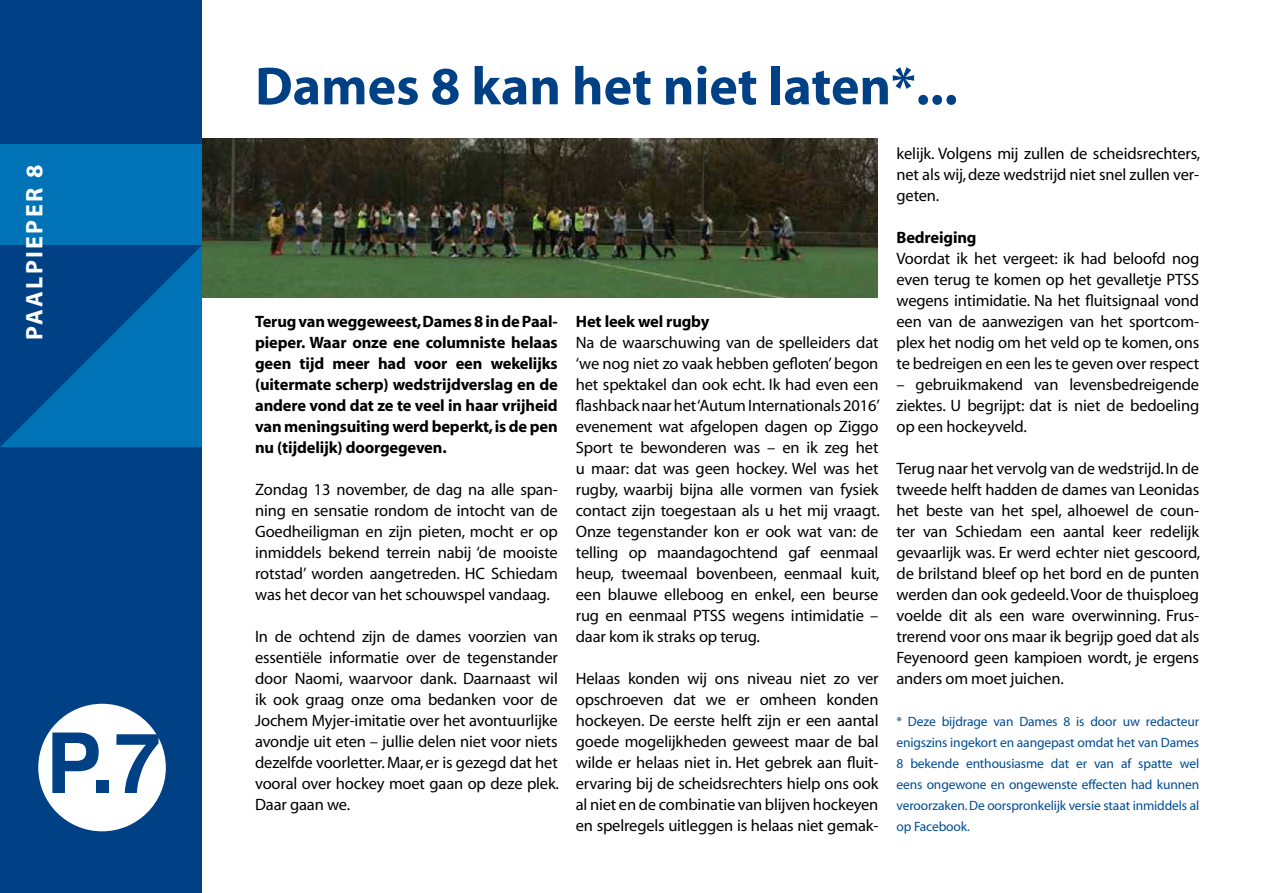
<style>
.page{position:relative;width:1263px;height:893px;background:#fff}
.page>*{position:absolute;margin:0;border:0;box-sizing:border-box;transform-origin:0 0}
.t1{font:700 84px "Helvetica";color:#004186}
.t2{font:700 54px "Myriad";color:#004186}
.t3{font:700 24px "Myriad";letter-spacing:.1em;color:#fff}
.t4{font:16.5px/21px "Myriad";letter-spacing:-.01em;color:#000;text-align:justify}
.t5{font:700 16.5px/21px "Myriad";letter-spacing:-.01em;color:#000;text-align:justify}
.t6{font:13.5px/21px "Myriad";letter-spacing:-.01em;color:#004c93;text-align:justify}
</style>
<div class="page">
<div style="left:0;top:0;width:202px;height:893px;background:#004186"></div>
<div style="left:38px;top:704px;width:128px;height:127px;background:#fff;border-radius:50%"></div>
<div style="left:0;top:145px;width:202px;height:100px;background:#0072b6"></div>
<svg style="left:0;top:245px;width:202px;height:202px"></svg>
<img style="left:202px;top:138px;width:676px;height:159px">
<h3 class="t3" style="left:22px;top:340px;width:177px;rotate:-90deg">PAALPIEPER 8</h3>
<h1 class="t1" style="left:46px;top:696px;width:117px">P.7</h1>
<h2 class="t2" style="left:255px;top:58px;width:704px">Dames 8 kan het niet laten*...</h2>
<p class="t5" style="left:255px;top:312px;width:304px">Terug van weggeweest, Dames 8 in de Paal&shy;pieper. Waar onze ene columniste helaas geen tijd meer had voor een wekelijks (uitermate scherp) wedstrijdverslag en de andere vond dat ze te veel in haar vrijheid van meningsuiting werd beperkt, is de pen nu (tijdelijk) doorgegeven.</p>
<p class="t4" style="left:255px;top:480px;width:304px">Zondag 13 november, de dag na alle span&shy;ning en sensatie rondom de intocht van de Goedheiligman en zijn pieten, mocht er op inmiddels bekend terrein nabij ‘de mooiste rotstad’ worden aangetreden. HC Schiedam was het decor van het schouwspel vandaag.</p>
<p class="t4" style="left:255px;top:627px;width:305px">In de ochtend zijn de dames voorzien van essentiële informatie over de tegenstander door Naomi, waarvoor dank. Daarnaast wil ik ook graag onze oma bedanken voor de Jochem Myjer-imitatie over het avontuurlijke avondje uit eten – jullie delen niet voor niets dezelfde voorletter. Maar, er is gezegd dat het vooral over hockey moet gaan op deze plek.<br>Daar gaan we.</p>
<p class="t5" style="left:576px;top:312px;width:135px">Het leek wel rugby</p>
<p class="t4" style="left:576px;top:333px;width:306px">Na de waarschuwing van de spelleiders dat ‘we nog niet zo vaak hebben gefloten’ begon het spektakel dan ook echt. Ik had even een flashback naar het ‘Autum Internationals 2016’ evenement wat afgelopen dagen op Ziggo Sport te bewonderen was – en ik zeg het u maar: dat was geen hockey. Wel was het rugby, waarbij bijna alle vormen van fysiek contact zijn toegestaan als u het mij vraagt.<br>Onze tegenstander kon er ook wat van: de telling op maandagochtend gaf eenmaal heup, tweemaal bovenbeen, eenmaal kuit, een blauwe elleboog en enkel, een beurse rug en eenmaal PTSS wegens intimidatie – daar kom ik straks op terug.</p>
<p class="t4" style="left:576px;top:669px;width:304px">Helaas konden wij ons niveau niet zo ver opschroeven dat we er omheen konden hockeyen. De eerste helft zijn er een aantal goede mogelijkheden geweest maar de bal wilde er helaas niet in. Het gebrek aan fluit&shy;ervaring bij de scheidsrechters hielp ons ook al niet en de combinatie van blijven hockeyen en spelregels uitleggen is helaas niet gemak-</p>
<p class="t4" style="left:896px;top:144px;width:305px">kelijk. Volgens mij zullen de scheidsrechters, net als wij, deze wedstrijd niet snel zullen ver&shy;geten.</p>
<p class="t5" style="left:896px;top:228px;width:82px">Bedreiging</p>
<p class="t4" style="left:896px;top:249px;width:304px">Voordat ik het vergeet: ik had beloofd nog even terug te komen op het gevalletje PTSS wegens intimidatie. Na het fluitsignaal vond een van de aanwezigen van het sportcom&shy;plex het nodig om het veld op te komen, ons te bedreigen en een les te geven over respect</p>
<p class="t4" style="left:896px;top:375px;width:304px">– gebruikmakend van levensbedreigende ziektes. U begrijpt: dat is niet de bedoeling op een hockeyveld.</p>
<p class="t4" style="left:896px;top:459px;width:305px">Terug naar het vervolg van de wedstrijd. In de tweede helft hadden de dames van Leonidas het beste van het spel, alhoewel de coun&shy;ter van Schiedam een aantal keer redelijk gevaarlijk was. Er werd echter niet gescoord, de brilstand bleef op het bord en de punten werden dan ook gedeeld. Voor de thuisploeg voelde dit als een ware overwinning. Frus&shy;trerend voor ons maar ik begrijp goed dat als Feyenoord geen kampioen wordt, je ergens anders om moet juichen.</p>
<p class="t6" style="left:896px;top:712px;width:304px">* Deze bijdrage van Dames 8 is door uw redacteur enigszins ingekort en aangepast omdat het van Dames 8 bekende enthousiasme dat er van af spatte wel eens ongewone en ongewenste effecten had kunnen veroorzaken. De oorspronkelijk versie staat inmiddels al op Facebook.</p>
</div>
